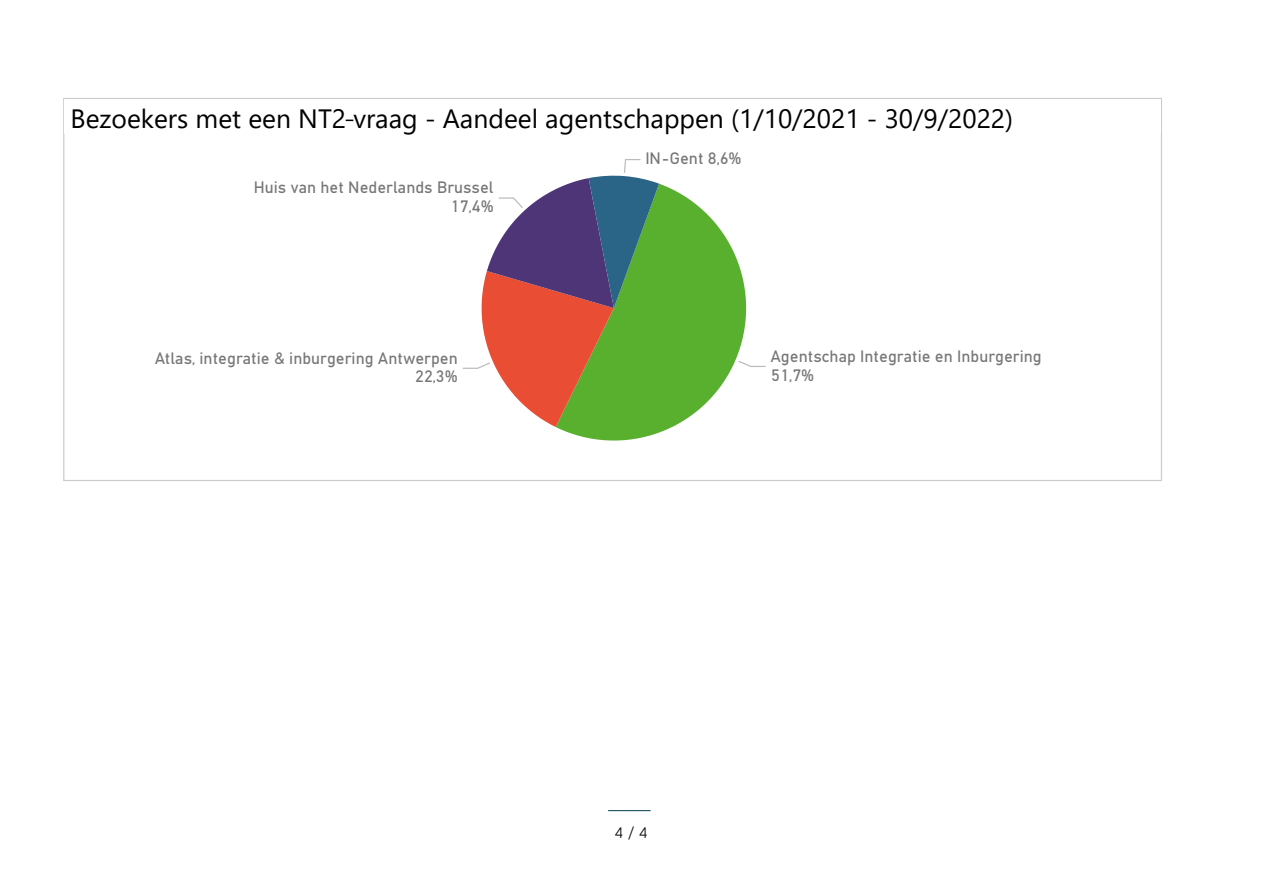
<style>
.page{position:relative;width:1263px;height:893px;background:#fff}
.page>*{position:absolute;margin:0;border:0;box-sizing:border-box;transform-origin:0 0}
.t1{font:26.4px "Segoe UI";color:#000}
.t2{font:18.15px "Standard Font";color:#777}
.t3{font:300 16.5px "Flanders Art Sans";color:#000}
</style>
<div class="page">
<hr style="left:608px;top:810px;width:43px;height:1px;background:#003b4d">
<svg style="left:556px;top:184px;width:190px;height:256px;fill:#59b02f"></svg>
<svg style="left:737px;top:360px;width:29px;height:8px"></svg>
<svg style="left:463px;top:159px;width:196px;height:268px"></svg>
<h1 class="t1" style="left:71px;top:93px;width:944px">Bezoekers met een NT2 vraag - Aandeel agentschappen (1/10/2021 - 30/9/2022)</h1>
<p class="t2" style="left:254px;top:177px;width:241px">Huis van het Nederlands Brussel</p>
<p class="t2" style="left:451px;top:196px;width:44px">17,4%</p>
<p class="t2" style="left:645px;top:148px;width:98px">IN-Gent 8,6%</p>
<p class="t2" style="left:155px;top:347px;width:304px">Atlas, integratie &amp; inburgering Antwerpen</p>
<p class="t2" style="left:771px;top:346px;width:273px">Agentschap Integratie en Inburgering</p>
<p class="t2" style="left:415px;top:366px;width:44px">22,3%</p>
<p class="t2" style="left:771px;top:364px;width:45px">51,7%</p>
<p class="t3" style="left:615px;top:822px;width:34px">4 / 4</p>
</div>
